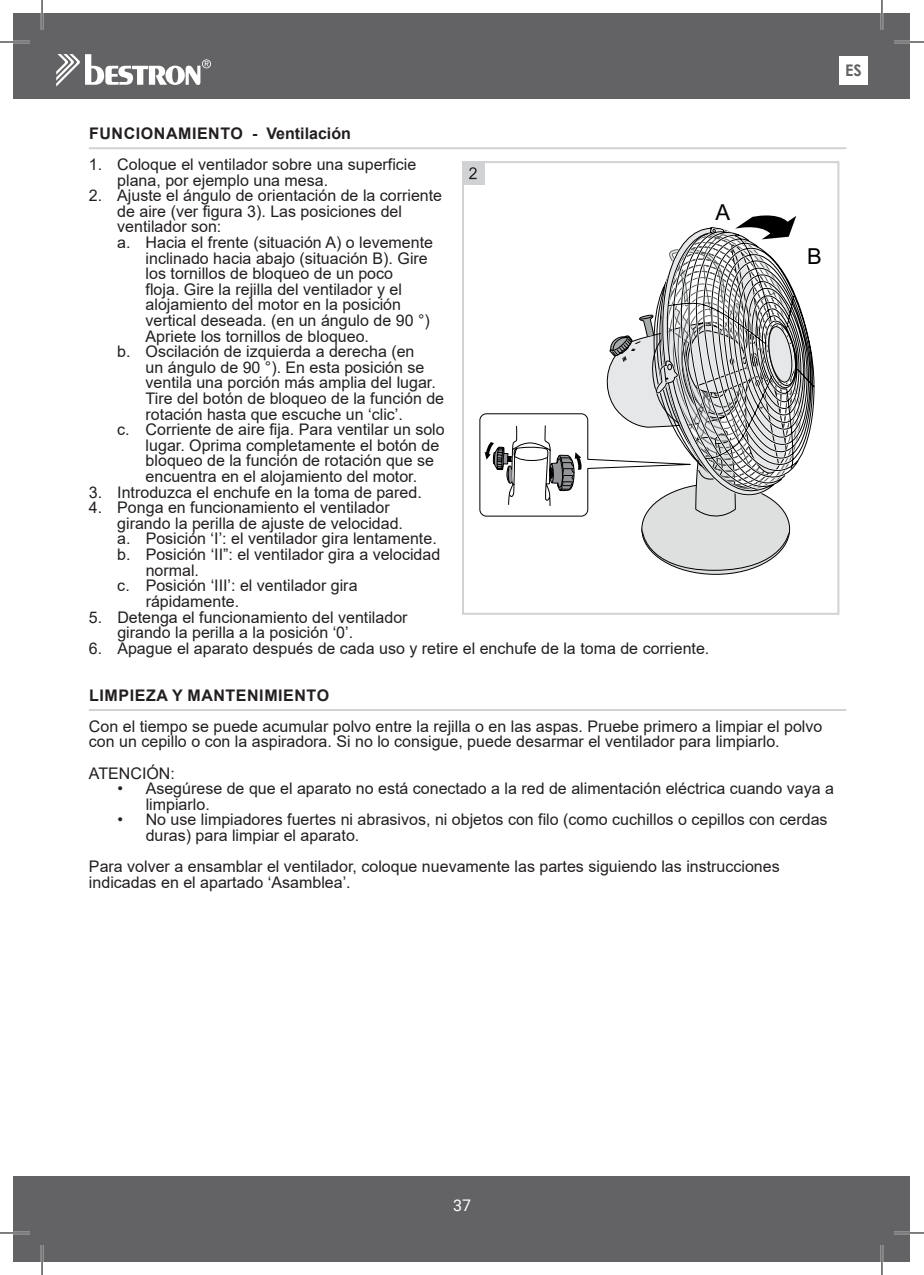
<style>
.page{position:relative;width:924px;height:1275px;background:#fff}
.page>*{position:absolute;margin:0;border:0;box-sizing:border-box;transform-origin:0 0}
.t1{font:22px "Arial";color:#000001}
.t2{font:16px/15.6px "Arial";color:#231f20}
.t3{font:700 16px "Arial";letter-spacing:.035em;color:#231f20}
.t4{font:16px "Roboto";color:#fff}
.t5{font:700 16px "Century Gothic";color:#636366}
</style>
<div class="page">
<div style="left:14px;top:14px;width:895px;height:85px;background:#636366"></div>
<div style="left:14px;top:1176px;width:895px;height:85px;background:#636366"></div>
<svg style="left:56px;top:54px;width:155px;height:33px"></svg>
<div style="left:839px;top:56px;width:28px;height:29px;background:#fff"></div>
<hr style="left:89px;top:147px;width:757px;height:2px;background:#d1d2d4">
<hr style="left:89px;top:709px;width:757px;height:2px;background:#d1d2d4">
<div style="left:462px;top:161px;width:22px;height:23px;background:#d1d2d4"></div>
<svg style="left:469px;top:167px;width:7px;height:12px"></svg>
<svg style="left:479px;top:215px;width:336px;height:356px"></svg>
<div style="left:462px;top:161px;width:377px;height:454px;border:2px solid #d1d2d4"></div>
<hr style="left:0;top:41px;width:30px;height:2px;background:#fff">
<hr style="left:893px;top:41px;width:30px;height:2px;background:#fff">
<hr style="left:0;top:1231px;width:30px;height:3px;background:#fff">
<hr style="left:893px;top:1231px;width:30px;height:3px;background:#fff">
<hr style="left:41px;top:0;width:2px;height:30px;background:#fff">
<hr style="left:41px;top:1245px;width:2px;height:30px;background:#fff">
<hr style="left:880px;top:0;width:2px;height:30px;background:#fff">
<hr style="left:880px;top:1245px;width:2px;height:30px;background:#fff">
<hr style="left:0;top:42px;width:30px;height:1px;background:#000">
<hr style="left:893px;top:42px;width:30px;height:1px;background:#000">
<hr style="left:0;top:1232px;width:30px;height:1px;background:#000">
<hr style="left:893px;top:1232px;width:30px;height:1px;background:#000">
<hr style="left:42px;top:0;width:1px;height:30px;background:#000">
<hr style="left:42px;top:1245px;width:1px;height:30px;background:#000">
<hr style="left:881px;top:0;width:1px;height:30px;background:#000">
<hr style="left:881px;top:1245px;width:1px;height:30px;background:#000">
<p class="t5" style="left:844px;top:65px;width:18px">ES</p>
<p class="t3" style="left:89px;top:127px;width:263px">FUNCIONAMIENTO - Ventilación</p>
<p class="t2" style="left:117px;top:158px;width:300px;text-indent:-28px">1. Coloque el ventilador sobre una superficie plana, por ejemplo una mesa.</p>
<p class="t2" style="left:89px;top:189px;width:354px">2. Ajuste el ángulo de orientación de la corriente</p>
<p class="t2" style="left:117px;top:205px;width:286px">de aire (ver figura 3). Las posiciones del</p>
<p class="t2" style="left:117px;top:220px;width:106px">ventilador son:</p>
<p class="t2" style="left:117px;top:236px;width:317px">a. Hacia el frente (situación A) o levemente</p>
<p class="t2" style="left:145px;top:252px;width:283px">inclinado hacia abajo (situación B). Gire</p>
<p class="t2" style="left:145px;top:267px;width:249px">los tornillos de bloqueo de un poco</p>
<p class="t2" style="left:145px;top:283px;width:258px">floja. Gire la rejilla del ventilador y el</p>
<p class="t2" style="left:145px;top:298px;width:257px">alojamiento del motor en la posición</p>
<p class="t2" style="left:145px;top:314px;width:285px">vertical deseada. (en un ángulo de 90 °)</p>
<p class="t2" style="left:145px;top:330px;width:225px">Apriete los tornillos de bloqueo.</p>
<p class="t2" style="left:117px;top:345px;width:298px">b. Oscilación de izquierda a derecha (en</p>
<p class="t2" style="left:146px;top:361px;width:280px">un ángulo de 90 °). En esta posición se</p>
<p class="t2" style="left:146px;top:376px;width:291px">ventila una porción más amplia del lugar.</p>
<p class="t2" style="left:146px;top:392px;width:300px">Tire del botón de bloqueo de la función de</p>
<p class="t2" style="left:146px;top:408px;width:259px">rotación hasta que escuche un ‘clic’.</p>
<p class="t2" style="left:117px;top:423px;width:329px">c. Corriente de aire fija. Para ventilar un solo</p>
<p class="t2" style="left:146px;top:439px;width:295px">lugar. Oprima completamente el botón de</p>
<p class="t2" style="left:146px;top:454px;width:290px">bloqueo de la función de rotación que se</p>
<p class="t2" style="left:146px;top:470px;width:273px">encuentra en el alojamiento del motor.</p>
<p class="t2" style="left:89px;top:486px;width:334px">3. Introduzca el enchufe en la toma de pared.</p>
<p class="t2" style="left:89px;top:501px;width:302px">4. Ponga en funcionamiento el ventilador</p>
<p class="t2" style="left:117px;top:517px;width:287px">girando la perilla de ajuste de velocidad.</p>
<p class="t2" style="left:117px;top:532px;width:321px">a. Posición ‘I’: el ventilador gira lentamente.</p>
<p class="t2" style="left:117px;top:548px;width:324px">b. Posición ‘II”: el ventilador gira a velocidad</p>
<p class="t2" style="left:146px;top:564px;width:55px">normal.</p>
<p class="t2" style="left:117px;top:579px;width:242px">c. Posición ‘III’: el ventilador gira</p>
<p class="t2" style="left:146px;top:595px;width:95px">rápidamente.</p>
<p class="t2" style="left:117px;top:610px;width:291px;text-indent:-28px">5. Detenga el funcionamiento del ventilador girando la perilla a la posición ‘0’.</p>
<p class="t2" style="left:89px;top:642px;width:621px">6. Apague el aparato después de cada uso y retire el enchufe de la toma de corriente.</p>
<p class="t3" style="left:89px;top:689px;width:241px">LIMPIEZA Y MANTENIMIENTO</p>
<p class="t2" style="left:89px;top:720px;width:734px">Con el tiempo se puede acumular polvo entre la rejilla o en las aspas. Pruebe primero a limpiar el polvo con un cepillo o con la aspiradora. Si no lo consigue, puede desarmar el ventilador para limpiarlo.</p>
<p class="t2" style="left:89px;top:766px;width:87px">ATENCIÓN:</p>
<p class="t2" style="left:146px;top:782px;width:689px;text-indent:-28px">• Asegúrese de que el aparato no está conectado a la red de alimentación eléctrica cuando vaya a limpiarlo.</p>
<p class="t2" style="left:146px;top:813px;width:683px;text-indent:-28px">• No use limpiadores fuertes ni abrasivos, ni objetos con filo (como cuchillos o cepillos con cerdas duras) para limpiar el aparato.</p>
<p class="t2" style="left:89px;top:860px;width:692px">Para volver a ensamblar el ventilador, coloque nuevamente las partes siguiendo las instrucciones indicadas en el apartado ‘Asamblea’.</p>
<h1 class="t1" style="left:715px;top:199px;width:16px">A</h1>
<h1 class="t1" style="left:806px;top:243px;width:16px">B</h1>
<p class="t4" style="left:453px;top:1198px;width:19px">37</p>
</div>
